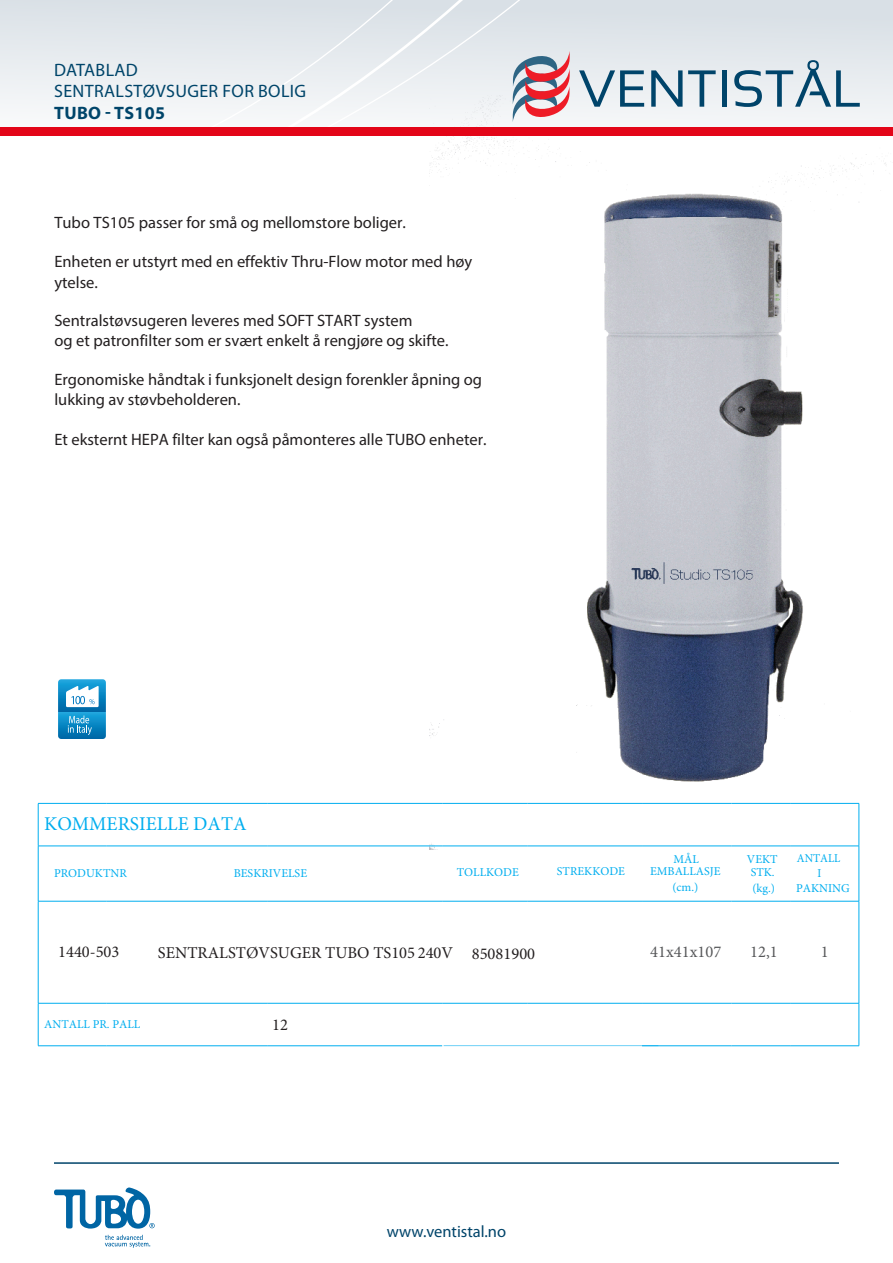
<style>
.page{position:relative;width:893px;height:1263px;background:#fff}
.page>*{position:absolute;margin:0;border:0;box-sizing:border-box;transform-origin:0 0}
.t1{font:19.5px "Minion Pro";color:#00aeef}
.t2{font:18px/21.1px "Myriad Pro";letter-spacing:.02em;color:#00456a}
.t3{font:16.5px/19.8px "Myriad Pro";color:#231f20}
.t4{font:16.5px "Minion Pro";color:#231f20}
.t5{font:16.5px "Myriad Pro";color:#00446a}
.t6{font:16.5px "Minion Pro";color:#57585a}
.t7{font:12px "Minion Pro";color:#00aeef}
.t8{font:12px "Minion Pro";color:#00aeef;scale:.95 1}
.s1{font-weight:700}
</style>
<div class="page">
<img style="left:430px;top:136px;width:456px;height:714px">
<div style="left:1px;top:0;width:892px;height:131px;background:linear-gradient(to bottom,#d6dde4,#f5f7f8)"></div>
<svg style="left:710px;top:70px;width:6px;height:37px"></svg>
<div style="left:722px;top:70px;width:5px;height:37px;background:#00446a"></div>
<svg style="left:734px;top:60px;width:126px;height:47px;background:#b5c7d2"></svg>
<svg style="left:0;top:0;width:710px;height:127px"></svg>
<div style="left:0;top:127px;width:893px;height:9px;background:#e30518"></div>
<svg style="left:58px;top:679px;width:48px;height:60px"></svg>
<hr style="left:54px;top:1162px;width:785px;height:2px;background:#00446a">
<svg style="left:105px;top:1235px;width:45px;height:13px"></svg>
<svg style="left:54px;top:1187px;width:101px;height:42px"></svg>
<hr style="left:38px;top:803px;width:68px;height:1px;background:#00aeef">
<hr style="left:38px;top:803px;width:1px;height:43px;background:#00aeef">
<hr style="left:106px;top:803px;width:162px;height:1px;background:#00aeef">
<hr style="left:268px;top:803px;width:174px;height:1px;background:#00aeef">
<hr style="left:442px;top:803px;width:85px;height:1px;background:#00aeef">
<hr style="left:527px;top:803px;width:115px;height:1px;background:#00aeef">
<hr style="left:642px;top:803px;width:89px;height:1px;background:#00aeef">
<hr style="left:731px;top:803px;width:60px;height:1px;background:#00aeef">
<hr style="left:791px;top:803px;width:68px;height:1px;background:#00aeef">
<hr style="left:859px;top:803px;width:1px;height:43px;background:#00aeef">
<hr style="left:38px;top:846px;width:68px;height:1px;background:#00aeef">
<hr style="left:38px;top:846px;width:1px;height:55px;background:#00aeef">
<hr style="left:106px;top:846px;width:162px;height:1px;background:#00aeef">
<hr style="left:268px;top:846px;width:174px;height:1px;background:#00aeef">
<hr style="left:442px;top:846px;width:85px;height:1px;background:#00aeef">
<hr style="left:527px;top:846px;width:115px;height:1px;background:#00aeef">
<hr style="left:642px;top:846px;width:89px;height:1px;background:#00aeef">
<hr style="left:731px;top:846px;width:60px;height:1px;background:#00aeef">
<hr style="left:791px;top:846px;width:68px;height:1px;background:#00aeef">
<hr style="left:859px;top:846px;width:1px;height:55px;background:#00aeef">
<hr style="left:38px;top:901px;width:68px;height:1px;background:#00aeef">
<hr style="left:38px;top:901px;width:1px;height:102px;background:#00aeef">
<hr style="left:106px;top:901px;width:162px;height:1px;background:#00aeef">
<hr style="left:268px;top:901px;width:174px;height:1px;background:#00aeef">
<hr style="left:442px;top:901px;width:85px;height:1px;background:#00aeef">
<hr style="left:527px;top:901px;width:115px;height:1px;background:#00aeef">
<hr style="left:642px;top:901px;width:89px;height:1px;background:#00aeef">
<hr style="left:731px;top:901px;width:60px;height:1px;background:#00aeef">
<hr style="left:791px;top:901px;width:68px;height:1px;background:#00aeef">
<hr style="left:859px;top:901px;width:1px;height:102px;background:#00aeef">
<hr style="left:38px;top:1003px;width:68px;height:1px;background:#00aeef">
<hr style="left:38px;top:1003px;width:1px;height:42px;background:#00aeef">
<hr style="left:106px;top:1003px;width:162px;height:1px;background:#00aeef">
<hr style="left:268px;top:1003px;width:174px;height:1px;background:#00aeef">
<hr style="left:442px;top:1003px;width:85px;height:1px;background:#00aeef">
<hr style="left:527px;top:1003px;width:115px;height:1px;background:#00aeef">
<hr style="left:642px;top:1003px;width:89px;height:1px;background:#00aeef">
<hr style="left:731px;top:1003px;width:60px;height:1px;background:#00aeef">
<hr style="left:791px;top:1003px;width:68px;height:1px;background:#00aeef">
<hr style="left:859px;top:1003px;width:1px;height:42px;background:#00aeef">
<hr style="left:38px;top:1045px;width:68px;height:1px;background:#00aeef">
<hr style="left:106px;top:1045px;width:162px;height:1px;background:#00aeef">
<hr style="left:268px;top:1045px;width:174px;height:1px;background:#00aeef">
<hr style="left:444px;top:1045px;width:214px;height:1px;background:#00aeef">
<hr style="left:642px;top:1045px;width:89px;height:1px;background:#00aeef">
<hr style="left:731px;top:1045px;width:60px;height:1px;background:#00aeef">
<hr style="left:791px;top:1045px;width:68px;height:1px;background:#00aeef">
<p class="t2" style="left:54px;top:59px;width:254px">DATABLAD<br>SENTRALSTØVSUGER FOR BOLIG<br><span class="s1">TUBO - TS105</span></p>
<p class="t3" style="left:54px;top:213px;width:353px">Tubo TS105 passer for små og mellomstore boliger.</p>
<p class="t3" style="left:54px;top:251px;width:419px;line-height:20.5px">Enheten er utstyrt med en effektiv Thru-Flow motor med høy ytelse.</p>
<p class="t3" style="left:54px;top:310px;width:396px">Sentralstøvsugeren leveres med SOFT START system<br>og et patronfilter som er svært enkelt å rengjøre og skifte.</p>
<p class="t3" style="left:54px;top:370px;width:429px">Ergonomiske håndtak i funksjonelt design forenkler åpning og lukking av støvbeholderen.</p>
<p class="t3" style="left:54px;top:429px;width:434px">Et eksternt HEPA filter kan også påmonteres alle TUBO enheter.</p>
<p class="t1" style="left:44px;top:810px;width:204px">KOMMERSIELLE DATA</p>
<p class="t7" style="left:54px;top:865px;width:74px">PRODUKTNR</p>
<p class="t7" style="left:234px;top:865px;width:75px">BESKRIVELSE</p>
<p class="t7" style="left:457px;top:864px;width:63px">TOLLKODE</p>
<p class="t7" style="left:557px;top:863px;width:70px">STREKKODE</p>
<p class="t7" style="left:650px;top:863px;width:72px">EMBALLASJE</p>
<p class="t7" style="left:673px;top:851px;width:27px">MÅL</p>
<p class="t7" style="left:672px;top:879px;width:27px">(cm.)</p>
<p class="t7" style="left:747px;top:851px;width:32px">VEKT</p>
<p class="t7" style="left:752px;top:880px;width:24px">(kg.)</p>
<p class="t7" style="left:751px;top:864px;width:25px">STK.</p>
<p class="t8" style="left:797px;top:850px;width:47px">ANTALL</p>
<p class="t8" style="left:818px;top:865px;width:6px">I</p>
<p class="t7" style="left:796px;top:880px;width:55px">PAKNING</p>
<p class="t4" style="left:58px;top:941px;width:63px">1440-503</p>
<p class="t4" style="left:158px;top:942px;width:379px">SENTRALSTØVSUGER TUBO TS105 240V 85081900</p>
<p class="t6" style="left:650px;top:941px;width:73px">41x41x107</p>
<p class="t6" style="left:750px;top:941px;width:29px">12,1</p>
<p class="t6" style="left:821px;top:941px;width:9px">1</p>
<p class="t7" style="left:44px;top:1016px;width:98px">ANTALL PR. PALL</p>
<p class="t4" style="left:272px;top:1013px;width:17px">12</p>
<p class="t5" style="left:387px;top:1221px;width:121px">www.ventistal.no</p>
</div>
